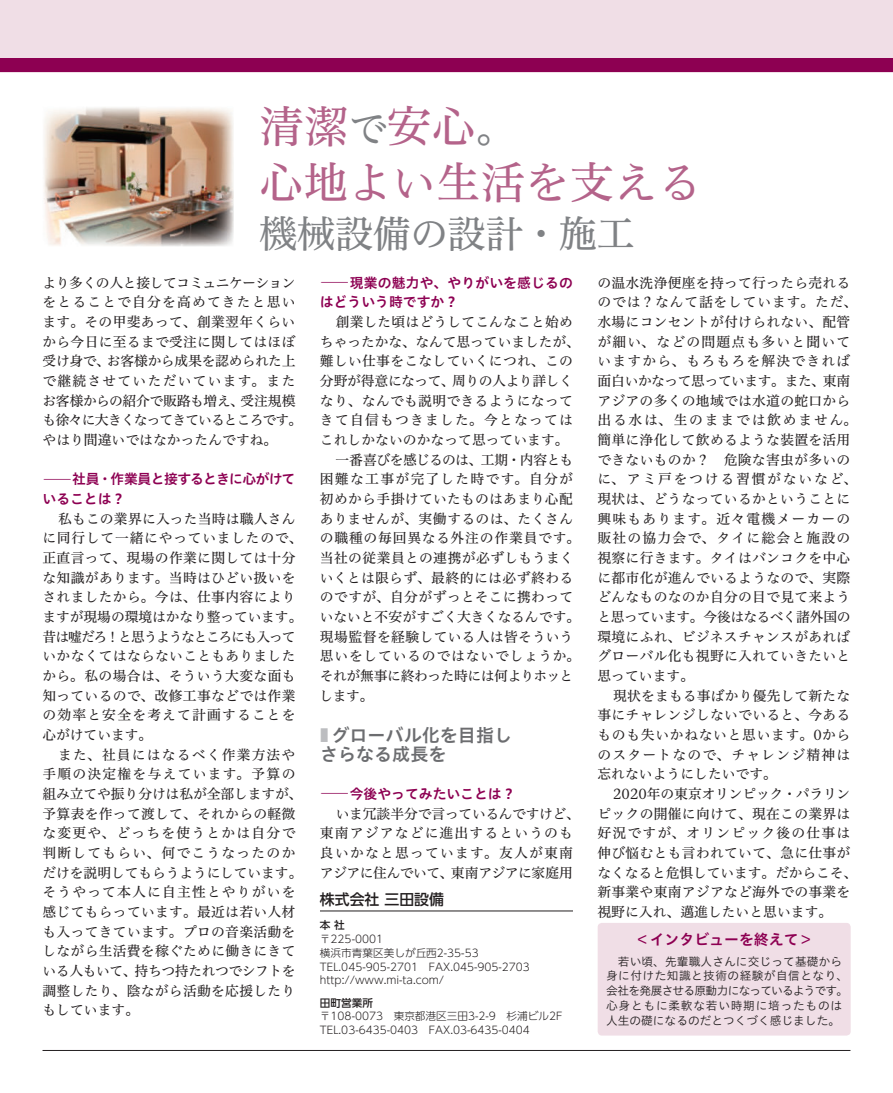
<style>
.page{position:relative;width:893px;height:1093px;background:#fff}
.page>*{position:absolute;margin:0;border:0;box-sizing:border-box;transform-origin:0 0}
.t1{font:44.7px/55.3px "Hiragino UD Serif Std W4 90 msp RKSJ H";letter-spacing:-.005em;color:#b4638a}
.t2{font:38.25px "Hiragino UD Serif Std W4 90 msp RKSJ H";letter-spacing:-.015em;color:#808285}
.t3{font:18px/19.6px "Hiragino UD Sans Std W6 90 msp RKSJ H";color:#6c6d70}
.t4{font:14.85px "Hiragino UD Sans Std W6 90 msp RKSJ H";color:#8d0052}
.t5{font:14.85px "UD Shin Go Pro Medium 90 msp RKSJ H";color:#231f20}
.t6{font:13.8px/19.6px "Hiragino UD Serif Std W4 90 msp RKSJ H";letter-spacing:.02em;color:#231f20}
.t7{font:13.8px/19.6px "Hiragino UD Serif Std W4 90 msp RKSJ H";color:#231f20}
.t8{font:13.8px/19.6px "Hiragino UD Sans Std W6 90 msp RKSJ H";color:#8d0052}
.t9{font:13.8px "Hiragino UD Serif Std W4 90 msp RKSJ H";letter-spacing:-.01em;color:#231f20}
.t10{font:13.8px "Hiragino UD Serif Std W4 90 msp RKSJ H";letter-spacing:.055em;color:#231f20}
.t11{font:13.8px/19.6px "Hiragino UD Sans Std W6 90 msp RKSJ H";letter-spacing:-.04em;color:#8d0052}
.t12{font:13.8px "Hiragino UD Serif Std W4 90 msp RKSJ H";letter-spacing:-.025em;color:#231f20}
.t13{font:13.8px "Hiragino UD Serif Std W4 90 msp RKSJ H";letter-spacing:-.03em;color:#231f20}
.t14{font:13.8px "Hiragino UD Serif Std W4 90 msp RKSJ H";letter-spacing:-.04em;color:#231f20}
.t15{font:13.8px "Hiragino UD Serif Std W4 90 msp RKSJ H";letter-spacing:.085em;color:#231f20}
.t16{font:13.8px "Hiragino UD Serif Std W4 90 msp RKSJ H";letter-spacing:.095em;color:#231f20}
.t17{font:11.7px/14.9px "Hiragino UD Sans Std W3 90 msp RKSJ H";letter-spacing:.01em;color:#231f20}
.t18{font:10.65px/13.8px "UD Shin Go Pro Light 90 msp RKSJ H";color:#231f20}
.t19{font:10.65px "UD Shin Go Pro Medium 90 msp RKSJ H";color:#231f20}
.s1{font-size:38.25px;color:#808285}
.s2{font-family:"Hiragino UD Serif Std W4 90 msp RKSJ H";font-size:14.85px}
.s3{color:#bcbdc0}
</style>
<div class="page">
<div style="left:0;top:0;width:893px;height:72px;background:#f0dee6"></div>
<div style="left:0;top:58px;width:893px;height:14px;background:#8d0052"></div>
<hr style="left:43px;top:1050px;width:807px;height:1px;background:#231f20">
<div style="left:598px;top:923px;width:253px;height:112px;background:#f0dee6;border-radius:4px"></div>
<hr style="left:320px;top:911px;width:253px;height:1px;background:#231f20">
<img style="left:44px;top:107px;width:190px;height:140px">
<h1 class="t1" style="left:259px;top:105px;width:444px">清潔<span class="s1">で</span>安心<span class="s1">。<br></span>心地よい生活を支える</h1>
<h2 class="t2" style="left:259px;top:220px;width:377px">機械設備の設計・施工</h2>
<p class="t7" style="left:43px;top:274px;width:261px">より多くの人と接してコミュニケーションをとることで自分を高めてきたと思います。その甲斐あって、創業翌年くらいから今日に至るまで受注に関してはほぼ受け身で、お客様から成果を認められた上で継続させていただいています。またお客様からの紹介で販路も増え、受注規模も徐々に大きくなってきているところです。やはり間違いではなかったんですね。</p>
<p class="t11" style="left:43px;top:471px;width:254px"><span class="s2">―</span>社員・作業員と接するときに心がけていることは？</p>
<p class="t6" style="left:42px;top:510px;width:262px;text-indent:16px">私もこの業界に入った当時は職人さんに同行して一緒にやっていましたので、正直言って、現場の作業に関しては十分な知識があります。当時はひどい扱いをされましたから。今は、仕事内容によりますが現場の環境はかなり整っています。昔は嘘だろ！と思うようなところにも入っていかなくてはならないこともありましたから。私の場合は、そういう大変な面も知っているので、改修工事などでは作業の効率と安全を考えて計画することを心がけています。</p>
<p class="t6" style="left:43px;top:746px;width:261px;text-indent:16px">また、社員にはなるべく作業方法や手順の決定権を与えています。予算の組み立てや振り分けは私が全部しますが、予算表を作って渡して、それからの軽微な変更や、どっちを使うとかは自分で判断してもらい、何でこうなったのかだけを説明してもらうようにしています。そうやって本人に自主性とやりがいを感じてもらっています。最近は若い人材も入ってきています。プロの音楽活動をしながら生活費を稼ぐために働きにきている人もいて、持ちつ持たれつでシフトを調整したり、陰ながら活動を応援したりもしています。</p>
<p class="t8" style="left:320px;top:274px;width:254px"><span class="s2">―</span>現業の魅力や、やりがいを感じるのはどういう時ですか？</p>
<p class="t6" style="left:336px;top:314px;width:239px">創業した頃はどうしてこんなこと始め</p>
<p class="t9" style="left:320px;top:336px;width:261px">ちゃったかな、なんて思っていましたが、</p>
<p class="t6" style="left:320px;top:353px;width:254px">難しい仕事をこなしていくにつれ、この</p>
<p class="t12" style="left:320px;top:375px;width:254px">分野が得意になって、周りの人より詳しく</p>
<p class="t6" style="left:320px;top:392px;width:254px">なり、なんでも説明できるようになって</p>
<p class="t15" style="left:320px;top:415px;width:254px">きて自信もつきました。今となっては</p>
<p class="t7" style="left:320px;top:432px;width:250px">これしかないのかなって思っています。</p>
<p class="t14" style="left:336px;top:454px;width:239px">一番喜びを感じるのは、工期・内容とも</p>
<p class="t16" style="left:320px;top:474px;width:255px">困難な工事が完了した時です。自分が</p>
<p class="t6" style="left:320px;top:491px;width:255px">初めから手掛けていたものはあまり心配</p>
<p class="t6" style="left:320px;top:510px;width:255px">ありませんが、実働するのは、たくさん</p>
<p class="t10" style="left:320px;top:533px;width:262px">の職種の毎回異なる外注の作業員です。</p>
<p class="t6" style="left:320px;top:550px;width:255px">当社の従業員との連携が必ずしもうまく</p>
<p class="t6" style="left:320px;top:569px;width:255px">いくとは限らず、最終的には必ず終わる</p>
<p class="t6" style="left:320px;top:589px;width:255px">のですが、自分がずっとそこに携わって</p>
<p class="t9" style="left:320px;top:611px;width:262px">いないと不安がすごく大きくなるんです。</p>
<p class="t6" style="left:320px;top:628px;width:255px">現場監督を経験している人は皆そういう</p>
<p class="t10" style="left:320px;top:651px;width:262px">思いをしているのではないでしょうか。</p>
<p class="t13" style="left:320px;top:670px;width:255px">それが無事に終わった時には何よりホッと</p>
<p class="t6" style="left:320px;top:687px;width:56px">します。</p>
<h3 class="t3" style="left:320px;top:727px;width:194px"><span class="s3">■</span> グローバル化を目指しさらなる成長を</h3>
<p class="t8" style="left:320px;top:786px;width:197px"><span class="s2">―</span>今後やってみたいことは？</p>
<p class="t7" style="left:320px;top:805px;width:261px;text-indent:16px">いま冗談半分で言っているんですけど、東南アジアなどに進出するというのも良いかなと思っています。友人が東南アジアに住んでいて、東南アジアに家庭用</p>
<p class="t5" style="left:320px;top:894px;width:126px">株式会社 三田設備</p>
<p class="t19" style="left:320px;top:921px;width:26px">本 社</p>
<p class="t18" style="left:320px;top:933px;width:211px">〒225-0001<br>横浜市青葉区美しが丘西2-35-53<br>TEL.045-905-2701　FAX.045-905-2703 http://www.mi-ta.com/</p>
<p class="t19" style="left:320px;top:998px;width:55px">田町営業所</p>
<p class="t18" style="left:320px;top:1011px;width:244px">〒108-0073　東京都港区三田3-2-9　杉浦ビル2F<br>TEL.03-6435-0403　FAX.03-6435-0404</p>
<p class="t6" style="left:597px;top:274px;width:261px">の温水洗浄便座を持って行ったら売れるのでは？なんて話をしています。ただ、水場にコンセントが付けられない、配管が細い、などの問題点も多いと聞いていますから、もろもろを解決できれば面白いかなって思っています。また、東南アジアの多くの地域では水道の蛇口から出る水は、生のままでは飲めません。簡単に浄化して飲めるような装置を活用できないものか？　危険な害虫が多いのに、アミ戸をつける習慣がないなど、現状は、どうなっているかということに興味もあります。近々電機メーカーの販社の協力会で、タイに総会と施設の視察に行きます。タイはバンコクを中心に都市化が進んでいるようなので、実際どんなものなのか自分の目で見て来ようと思っています。今後はなるべく諸外国の環境にふれ、ビジネスチャンスがあればグローバル化も視野に入れていきたいと思っています。</p>
<p class="t6" style="left:597px;top:687px;width:254px;text-align:justify;text-indent:16px">現状をまもる事ばかり優先して新たな事にチャレンジしないでいると、今あるものも失いかねないと思います。0からのスタートなので、チャレンジ精神は忘れないようにしたいです。</p>
<p class="t6" style="left:597px;top:786px;width:261px;text-indent:16px">2020年の東京オリンピック・パラリンピックの開催に向けて、現在この業界は好況ですが、オリンピック後の仕事は伸び悩むとも言われていて、急に仕事がなくなると危惧しています。だからこそ、新事業や東南アジアなど海外での事業を視野に入れ、邁進したいと思います。</p>
<p class="t4" style="left:635px;top:934px;width:180px">＜インタビューを終えて＞</p>
<p class="t17" style="left:606px;top:955px;width:243px">　若い頃、先輩職人さんに交じって基礎から身に付けた知識と技術の経験が自信となり、会社を発展させる原動力になっているようです。心身ともに柔軟な若い時期に培ったものは人生の礎になるのだとつくづく感じました。</p>
</div>
